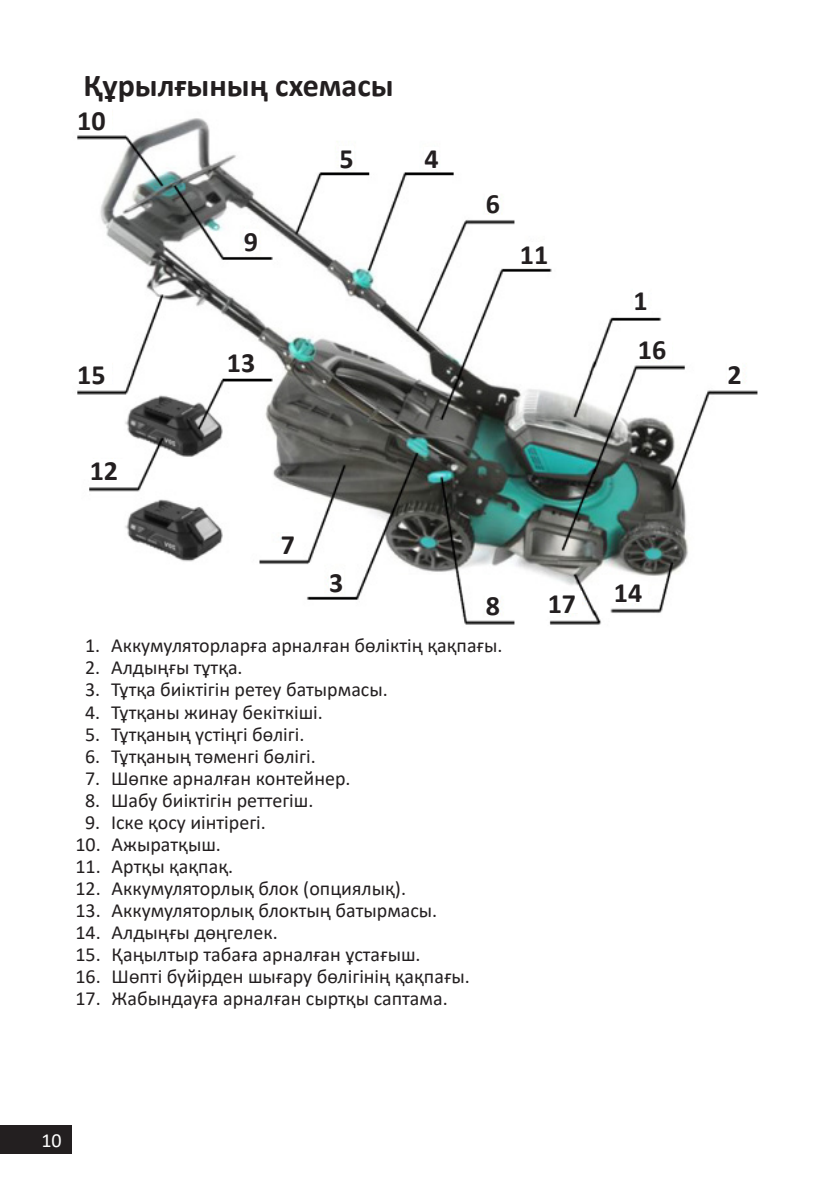
<style>
.page{position:relative;width:840px;height:1191px;background:#fff}
.page>*{position:absolute;margin:0;border:0;box-sizing:border-box;transform-origin:0 0}
.Заголовок_16{font:700 32px "Calibri";color:#231f20}
.цифры_на_схемах{font:700 28px "Calibri";color:#231f20}
.t1{font:20px "Calibri";color:#231f20}
.t2{font:20px "Calibri";color:#fff}
</style>
<div class="page">
<div style="left:0;top:1125px;width:72px;height:29px;background:#231f20"></div>
<img style="left:77px;top:118px;width:681px;height:507px">
<div style="left:633px;top:289px;width:14px;height:21px;background:#fff"></div>
<div style="left:727px;top:363px;width:14px;height:21px;background:#fff"></div>
<div style="left:329px;top:571px;width:14px;height:21px;background:#fff"></div>
<div style="left:424px;top:147px;width:14px;height:21px;background:#fff"></div>
<div style="left:281px;top:533px;width:14px;height:21px;background:#fff"></div>
<div style="left:339px;top:147px;width:14px;height:21px;background:#fff"></div>
<div style="left:485px;top:192px;width:14px;height:21px;background:#fff"></div>
<div style="left:485px;top:594px;width:14px;height:21px;background:#fff"></div>
<div style="left:244px;top:230px;width:14px;height:21px;background:#fff"></div>
<div style="left:77px;top:109px;width:34px;height:21px;background:#fff"></div>
<div style="left:519px;top:243px;width:34px;height:21px;background:#fff"></div>
<div style="left:90px;top:459px;width:34px;height:21px;background:#fff"></div>
<div style="left:227px;top:351px;width:34px;height:21px;background:#fff"></div>
<div style="left:77px;top:363px;width:34px;height:21px;background:#fff"></div>
<div style="left:613px;top:581px;width:34px;height:21px;background:#fff"></div>
<div style="left:547px;top:592px;width:34px;height:21px;background:#fff"></div>
<div style="left:637px;top:338px;width:34px;height:21px;background:#fff"></div>
<p class="Заголовок_16" style="left:83px;top:63px;width:311px">Құрылғының схемасы</p>
<p class="цифры_на_схемах" style="left:77px;top:101px;width:30px">10</p>
<p class="цифры_на_схемах" style="left:244px;top:222px;width:16px">9</p>
<p class="цифры_на_схемах" style="left:339px;top:139px;width:16px">5</p>
<p class="цифры_на_схемах" style="left:424px;top:139px;width:16px">4</p>
<p class="цифры_на_схемах" style="left:485px;top:184px;width:16px">6</p>
<p class="цифры_на_схемах" style="left:519px;top:235px;width:30px">11</p>
<p class="цифры_на_схемах" style="left:77px;top:355px;width:30px">15</p>
<p class="цифры_на_схемах" style="left:90px;top:451px;width:30px">12</p>
<p class="цифры_на_схемах" style="left:227px;top:343px;width:30px">13</p>
<p class="цифры_на_схемах" style="left:281px;top:525px;width:16px">7</p>
<p class="цифры_на_схемах" style="left:329px;top:563px;width:16px">3</p>
<p class="цифры_на_схемах" style="left:485px;top:586px;width:16px">8</p>
<p class="t1" style="left:85px;top:632px;width:418px">1. Аккумуляторларға арналған бөліктің қақпағы.</p>
<p class="t1" style="left:85px;top:654px;width:159px">2. Алдыңғы тұтқа.</p>
<p class="t1" style="left:85px;top:676px;width:304px">3. Тұтқа биіктігін ретеу батырмасы.</p>
<p class="t1" style="left:85px;top:698px;width:239px">4. Тұтқаны жинау бекіткіші.</p>
<p class="t1" style="left:85px;top:720px;width:221px">5. Тұтқаның үстіңгі бөлігі.</p>
<p class="t1" style="left:85px;top:742px;width:232px">6. Тұтқаның төменгі бөлігі.</p>
<p class="t1" style="left:85px;top:764px;width:267px">7. Шөпке арналған контейнер.</p>
<p class="t1" style="left:85px;top:786px;width:230px">8. Шабу биіктігін реттегіш.</p>
<p class="t1" style="left:85px;top:808px;width:182px">9. Іске қосу иінтірегі.</p>
<p class="t1" style="left:75px;top:830px;width:147px">10. Ажыратқыш.</p>
<p class="t1" style="left:75px;top:852px;width:159px">11. Артқы қақпақ.</p>
<p class="t1" style="left:75px;top:874px;width:332px">12. Аккумуляторлық блок (опциялық).</p>
<p class="t1" style="left:75px;top:896px;width:363px">13. Аккумуляторлық блоктың батырмасы.</p>
<p class="t1" style="left:75px;top:918px;width:204px">14. Алдыңғы дөңгелек.</p>
<p class="t1" style="left:75px;top:940px;width:346px">15. Қаңылтыр табаға арналған ұстағыш.</p>
<p class="t1" style="left:75px;top:962px;width:395px">16. Шөпті бүйірден шығару бөлігінің қақпағы.</p>
<p class="t1" style="left:75px;top:984px;width:373px">17. Жабындауға арналған сыртқы саптама.</p>
<p class="цифры_на_схемах" style="left:547px;top:584px;width:30px">17</p>
<p class="цифры_на_схемах" style="left:633px;top:281px;width:16px">1</p>
<p class="цифры_на_схемах" style="left:637px;top:330px;width:30px">16</p>
<p class="цифры_на_схемах" style="left:613px;top:573px;width:30px">14</p>
<p class="t2" style="left:41px;top:1127px;width:22px">10</p>
<p class="цифры_на_схемах" style="left:727px;top:355px;width:16px">2</p>
</div>
